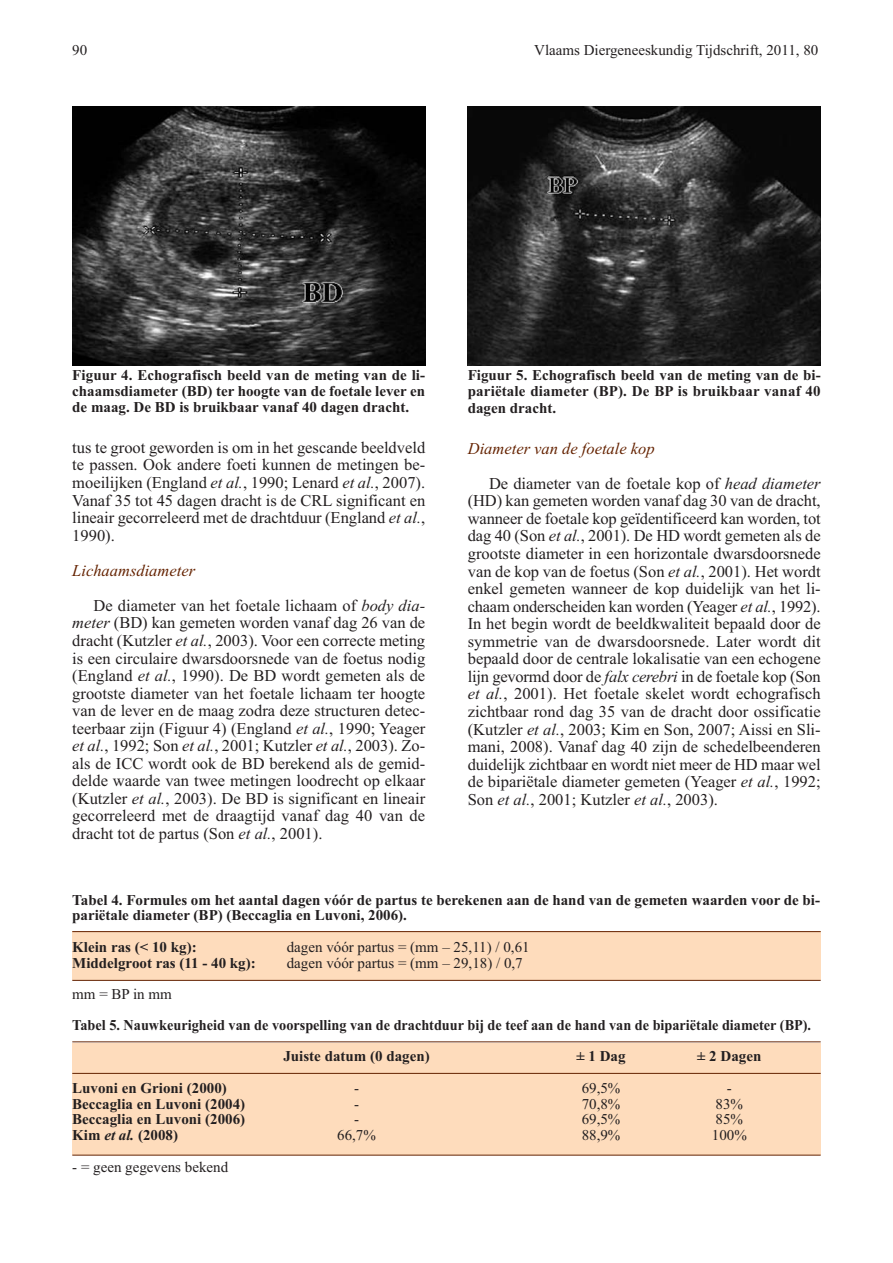
<style>
.page{position:relative;width:893px;height:1263px;background:#fff}
.page>*{position:absolute;margin:0;border:0;box-sizing:border-box;transform-origin:0 0}
.t1{font:16.5px/17.5px "Times New Roman";color:#231f20;text-align:justify}
.t2{font:700 15px/16.2px "Times New Roman";color:#231f20;text-align:justify}
.t3{font:15px "Times New Roman";color:#231f20}
.t4{font:700 15px/31.5px "Times New Roman";color:#231f20;scale:.95 1}
.s1{font-style:italic}
.s2{font-style:italic;color:#642200}
</style>
<div class="page">
<div style="left:72px;top:1043px;width:749px;height:111px;background:#fedcbc"></div>
<div style="left:72px;top:931px;width:749px;height:49px;background:#fedcbc"></div>
<img style="left:72px;top:106px;width:353px;height:259px">
<img style="left:468px;top:106px;width:353px;height:260px">
<hr style="left:72px;top:931px;width:749px;height:1px;background:#642200">
<hr style="left:72px;top:980px;width:749px;height:1px;background:#642200">
<hr style="left:72px;top:1041px;width:749px;height:1px;background:#642200">
<hr style="left:72px;top:1073px;width:749px;height:1px;background:#642200">
<hr style="left:72px;top:1155px;width:749px;height:1px;background:#642200">
<p class="t3" style="left:72px;top:45px;width:16px">90</p>
<p class="t3" style="left:534px;top:45px;width:286px">Vlaams Diergeneeskundig Tijdschrift, 2011, 80</p>
<p class="t2" style="left:72px;top:368px;width:354px">Figuur 4. Echografisch beeld van de meting van de li&shy;chaamsdiameter (BD) ter hoogte van de foetale lever en de maag. De BD is bruikbaar vanaf 40 dagen dracht.</p>
<p class="t2" style="left:468px;top:369px;width:354px">Figuur 5. Echografisch beeld van de meting van de bi&shy;pariëtale diameter (BP). De BP is bruikbaar vanaf 40 dagen dracht.</p>
<p class="t1" style="left:72px;top:440px;width:354px">tus te groot geworden is om in het gescande beeldveld te passen. Ook andere foeti kunnen de metingen be&shy;moeilijken (England <span class="s1">et al.</span>, 1990; Lenard <span class="s1">et al.</span>, 2007).<br>Vanaf 35 tot 45 dagen dracht is de CRL significant en lineair gecorreleerd met de drachtduur (England <span class="s1">et al.</span>, 1990).</p>
<p class="t1" style="left:94px;top:554px;width:333px;line-height:35.1px;text-indent:-21px"><span class="s2">Lichaamsdiameter<br></span>De diameter van het foetale lichaam of <span class="s1">body dia-</span></p>
<p class="t1" style="left:72px;top:616px;width:354px"><span class="s1">meter</span> (BD) kan gemeten worden vanaf dag 26 van de dracht (Kutzler <span class="s1">et al.</span>, 2003). Voor een correcte meting is een circulaire dwarsdoorsnede van de foetus nodig (England <span class="s1">et al.</span>, 1990). De BD wordt gemeten als de grootste diameter van het foetale lichaam ter hoogte van de lever en de maag zodra deze structuren detec&shy;teerbaar zijn (Figuur 4) (England <span class="s1">et al.</span>, 1990; Yeager <span class="s1">et al.</span>, 1992; Son <span class="s1">et al.</span>, 2001; Kutzler <span class="s1">et al.</span>, 2003). Zo&shy;als de ICC wordt ook de BD berekend als de gemid&shy;delde waarde van twee metingen loodrecht op elkaar (Kutzler <span class="s1">et al.</span>, 2003). De BD is significant en lineair gecorreleerd met de draagtijd vanaf dag 40 van de dracht tot de partus (Son <span class="s1">et al.</span>, 2001).</p>
<p class="t1" style="left:489px;top:432px;width:333px;line-height:35.1px;text-indent:-21px"><span class="s2">Diameter van de foetale kop<br></span>De diameter van de foetale kop of <span class="s1">head diameter</span></p>
<p class="t1" style="left:468px;top:494px;width:354px">(HD) kan gemeten worden vanaf dag 30 van de dracht, wanneer de foetale kop geïdentificeerd kan worden, tot dag 40 (Son <span class="s1">et al.</span>, 2001). De HD wordt gemeten als de grootste diameter in een horizontale dwarsdoorsnede van de kop van de foetus (Son <span class="s1">et al.</span>, 2001). Het wordt enkel gemeten wanneer de kop duidelijk van het li&shy;chaam onderscheiden kan worden (Yeager <span class="s1">et al.</span>, 1992).<br>In het begin wordt de beeldkwaliteit bepaald door de symmetrie van de dwarsdoorsnede. Later wordt dit bepaald door de centrale lokalisatie van een echogene lijn gevormd door de <span class="s1">falx cerebri</span> in de foetale kop (Son <span class="s1">et al.</span>, 2001). Het foetale skelet wordt echografisch zichtbaar rond dag 35 van de dracht door ossificatie (Kutzler <span class="s1">et al.</span>, 2003; Kim en Son, 2007; Aissi en Sli&shy;mani, 2008). Vanaf dag 40 zijn de schedelbeenderen duidelijk zichtbaar en wordt niet meer de HD maar wel de bipariëtale diameter gemeten (Yeager <span class="s1">et al.</span>, 1992; Son <span class="s1">et al.</span>, 2001; Kutzler <span class="s1">et al.</span>, 2003).</p>
<p class="t2" style="left:72px;top:893px;width:749px;line-height:15.8px">Tabel 4. Formules om het aantal dagen vóór de partus te berekenen aan de hand van de gemeten waarden voor de bi&shy;pariëtale diameter (BP) (Beccaglia en Luvoni, 2006).</p>
<p class="t2" style="left:72px;top:940px;width:126px">Klein ras (&lt; 10 kg):</p>
<p class="t3" style="left:287px;top:941px;width:244px">dagen vóór partus = (mm – 25,11) / 0,61</p>
<p class="t2" style="left:72px;top:956px;width:185px">Middelgroot ras (11 - 40 kg):</p>
<p class="t3" style="left:287px;top:957px;width:237px">dagen vóór partus = (mm – 29,18) / 0,7</p>
<p class="t3" style="left:72px;top:989px;width:101px">mm = BP in mm</p>
<p class="t4" style="left:283px;top:1011px;width:557px;text-indent:-211px">Tabel 5. Nauwkeurigheid van de voorspelling van de drachtduur bij de teef aan de hand van de bipariëtale diameter (BP).<br>Juiste datum (0 dagen)</p>
<p class="t2" style="left:576px;top:1050px;width:51px">± 1 Dag</p>
<p class="t2" style="left:697px;top:1050px;width:66px">± 2 Dagen</p>
<p class="t2" style="left:72px;top:1081px;width:156px">Luvoni en Grioni (2000)</p>
<p class="t3" style="left:354px;top:1082px;width:6px">-</p>
<p class="t3" style="left:582px;top:1082px;width:40px">69,5%</p>
<p class="t3" style="left:727px;top:1082px;width:6px">-</p>
<p class="t2" style="left:72px;top:1097px;width:174px">Beccaglia en Luvoni (2004)</p>
<p class="t3" style="left:354px;top:1098px;width:6px">-</p>
<p class="t3" style="left:582px;top:1098px;width:40px">70,8%</p>
<p class="t3" style="left:716px;top:1098px;width:29px">83%</p>
<p class="t2" style="left:72px;top:1113px;width:174px">Beccaglia en Luvoni (2006)</p>
<p class="t3" style="left:354px;top:1114px;width:6px">-</p>
<p class="t3" style="left:582px;top:1114px;width:40px">69,5%</p>
<p class="t3" style="left:716px;top:1114px;width:29px">85%</p>
<p class="t2" style="left:72px;top:1129px;width:107px">Kim <span class="s1">et al.</span> (2008)</p>
<p class="t3" style="left:337px;top:1130px;width:40px">66,7%</p>
<p class="t3" style="left:582px;top:1130px;width:40px">88,9%</p>
<p class="t3" style="left:712px;top:1130px;width:36px">100%</p>
<p class="t3" style="left:72px;top:1161px;width:157px">- = geen gegevens bekend</p>
</div>
